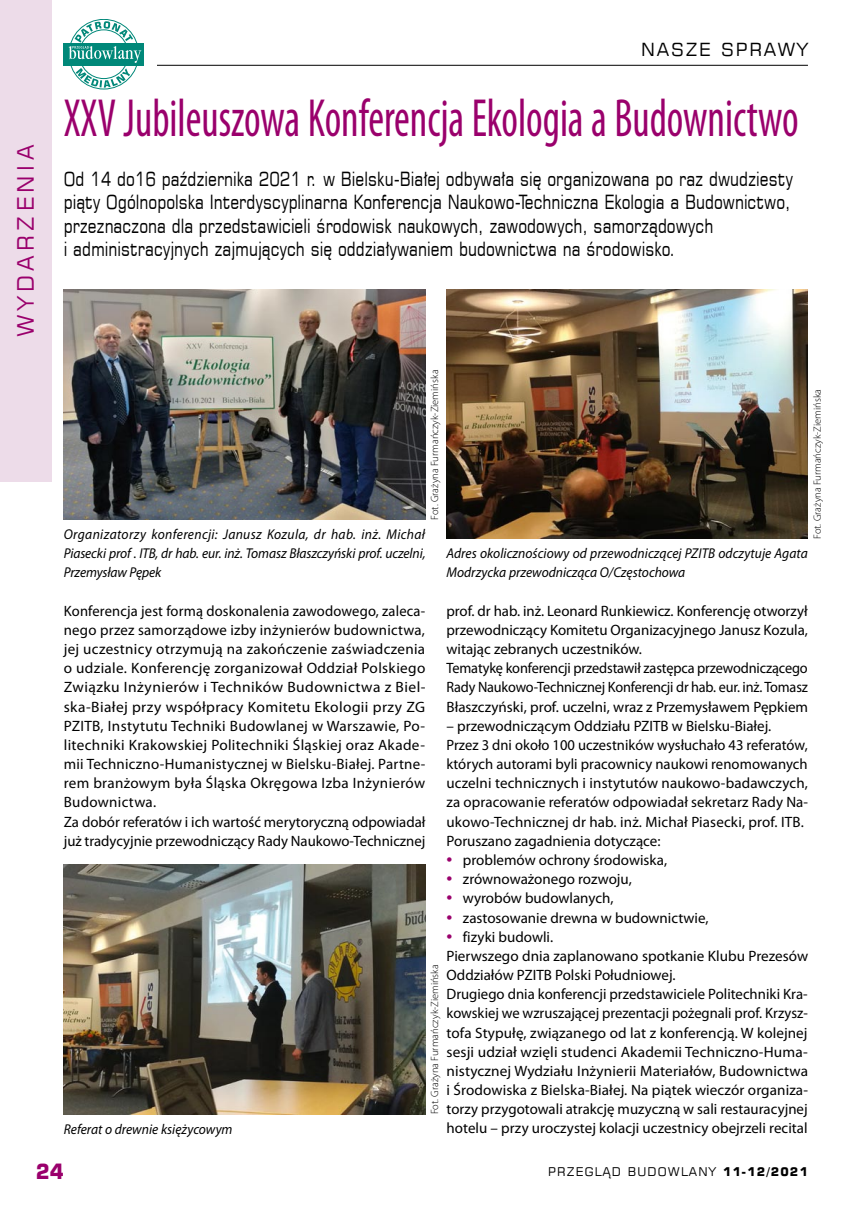
<style>
.page{position:relative;width:859px;height:1212px;background:#fff}
.page>*{position:absolute;margin:0;border:0;box-sizing:border-box;transform-origin:0 0}
.t1{font:condensed 54px "Myriad Pro";color:#9a006c;scale:.8 1}
.t2{font:22.5px "Square 721 EU";color:#9a006c}
.t3{font:700 21px "Square 721 EU";color:#9a006c;scale:.95 1}
.t4{font:19.5px/23.5px "Square 721 EU";color:#000;scale:.8 1}
.t5{font:18px "Square 721 EU";letter-spacing:.1em;color:#000}
.t6{font:15px/19.2px "Myriad Pro";letter-spacing:.005em;color:#000}
.t7{font:italic 14.25px/19.2px "Myriad Pro";color:#000;text-align:justify;scale:.95 1}
.t8{font:12px "Square 721 EU";letter-spacing:.1em;color:#000}
.t9{font:300 10.5px "Myriad Pro";color:#000}
.s1{font-size:21px;color:#9a006c}
.s2{font-weight:700}
</style>
<div class="page">
<div style="left:0;top:0;width:51px;height:481px;background:#eddce9"></div>
<hr style="left:64px;top:65px;width:744px;height:1px;background:#000">
<img style="left:64px;top:290px;width:361px;height:230px">
<img style="left:64px;top:865px;width:361px;height:249px">
<img style="left:446px;top:290px;width:362px;height:249px">
<div style="left:64px;top:0;width:93px;height:93px;background:#fff"></div>
<div style="left:64px;top:43px;width:80px;height:22px;background:#008879"></div>
<svg style="left:69px;top:21px;width:72px;height:67px"></svg>
<h2 class="t2" style="left:11px;top:337px;width:193px;rotate:-90deg">WYDARZEN IA</h2>
<p class="t5" style="left:641px;top:38px;width:168px">nasze sprawy</p>
<h1 class="t1" style="left:64px;top:86px;width:920px">XXV Jubileuszowa Konferencja Ekologia a Budownictwo</h1>
<p class="t4" style="left:64px;top:166px;width:913px">Od 14 do16 października 2021 r. w Bielsku-Białej odbywała się organizowana po raz dwudziesty piąty Ogólnopolska Interdyscyplinarna Konferencja Naukowo-Techniczna Ekologia a Budownictwo, przeznaczona dla przedstawicieli środowisk naukowych, zawodowych, samorządowych<br>i administracyjnych zajmujących się oddziaływaniem budownictwa na środowisko.</p>
<p class="t9" style="left:429px;top:520px;width:152px;rotate:-90deg">Fot. Grażyna Furmańczyk-Ziemińska</p>
<p class="t9" style="left:811px;top:539px;width:152px;rotate:-90deg">Fot. Grażyna Furmańczyk-Ziemińska</p>
<p class="t7" style="left:64px;top:524px;width:382px">Organizatorzy konferencji: Janusz Kozula, dr hab. inż. Michał Piasecki prof . ITB, dr hab. eur. inż. Tomasz Błaszczyński prof. uczelni, Przemysław Pępek</p>
<p class="t7" style="left:446px;top:543px;width:382px">Adres okolicznościowy od przewodniczącej PZITB odczytuje Agata<br>Modrzycka przewodnicząca O/Częstochowa</p>
<p class="t6" style="left:64px;top:601px;width:363px">Konferencja jest formą doskonalenia zawodowego, zaleca&shy;nego przez samorządowe izby inżynierów budownictwa, jej uczestnicy otrzymują na zakończenie zaświadczenia o udziale. Konferencję zorganizował Oddział Polskiego Związku Inżynierów i Techników Budownictwa z Biel&shy;ska-Białej przy współpracy Komitetu Ekologii przy ZG PZITB, Instytutu Techniki Budowlanej w Warszawie, Po&shy;litechniki Krakowskiej Politechniki Śląskiej oraz Akade&shy;mii Techniczno-Humanistycznej w Bielsku-Białej. Partne&shy;rem branżowym była Śląska Okręgowa Izba Inżynierów Budownictwa.<br>Za dobór referatów i ich wartość merytoryczną odpowiadał już tradycyjnie przewodniczący Rady Naukowo-Technicznej</p>
<p class="t6" style="left:446px;top:601px;width:363px">prof. dr hab. inż. Leonard Runkiewicz. Konferencję otworzył przewodniczący Komitetu Organizacyjnego Janusz Kozula, witając zebranych uczestników.<br>Tematykę konferencji przedstawił zastępca przewodniczącego Rady Naukowo-Technicznej Konferencji dr hab. eur. inż. Tomasz Błaszczyński, prof. uczelni, wraz z Przemysławem Pępkiem</p>
<p class="t6" style="left:446px;top:716px;width:363px">– przewodniczącym Oddziału PZITB w Bielsku-Białej.<br>Przez 3 dni około 100 uczestników wysłuchało 43 referatów, których autorami byli pracownicy naukowi renomowanych uczelni technicznych i instytutów naukowo-badawczych, za opracowanie referatów odpowiadał sekretarz Rady Na&shy;ukowo-Technicznej dr hab. inż. Michał Piasecki, prof. ITB.<br>Poruszano zagadnienia dotyczące:</p>
<p class="t6" style="left:446px;top:850px;width:222px"><span class="s1">•</span> problemów ochrony środowiska,</p>
<p class="t6" style="left:446px;top:869px;width:187px"><span class="s1">•</span> zrównoważonego rozwoju,</p>
<p class="t6" style="left:446px;top:888px;width:168px"><span class="s1">•</span> wyrobów budowlanych,</p>
<p class="t6" style="left:446px;top:908px;width:263px"><span class="s1">•</span> zastosowanie drewna w budownictwie,</p>
<p class="t6" style="left:446px;top:927px;width:363px"><span class="s1">•</span> fizyki budowli.<br>Pierwszego dnia zaplanowano spotkanie Klubu Prezesów Oddziałów PZITB Polski Południowej.<br>Drugiego dnia konferencji przedstawiciele Politechniki Kra&shy;kowskiej we wzruszającej prezentacji pożegnali prof. Krzysz&shy;tofa Stypułę, związanego od lat z konferencją. W kolejnej sesji udział wzięli studenci Akademii Techniczno-Huma&shy;nistycznej Wydziału Inżynierii Materiałów, Budownictwa i Środowiska z Bielska-Białej. Na piątek wieczór organiza&shy;torzy przygotowali atrakcję muzyczną w sali restauracyjnej hotelu – przy uroczystej kolacji uczestnicy obejrzeli recital</p>
<p class="t9" style="left:429px;top:1114px;width:152px;rotate:-90deg">Fot. Grażyna Furmańczyk-Ziemińska</p>
<p class="t7" style="left:64px;top:1119px;width:179px">Referat o drewnie księżycowym</p>
<h3 class="t3" style="left:36px;top:1158px;width:31px">24</h3>
<p class="t8" style="left:548px;top:1164px;width:261px">PRzeglĄd budowlany <span class="s2">11-12/2021</span></p>
</div>
